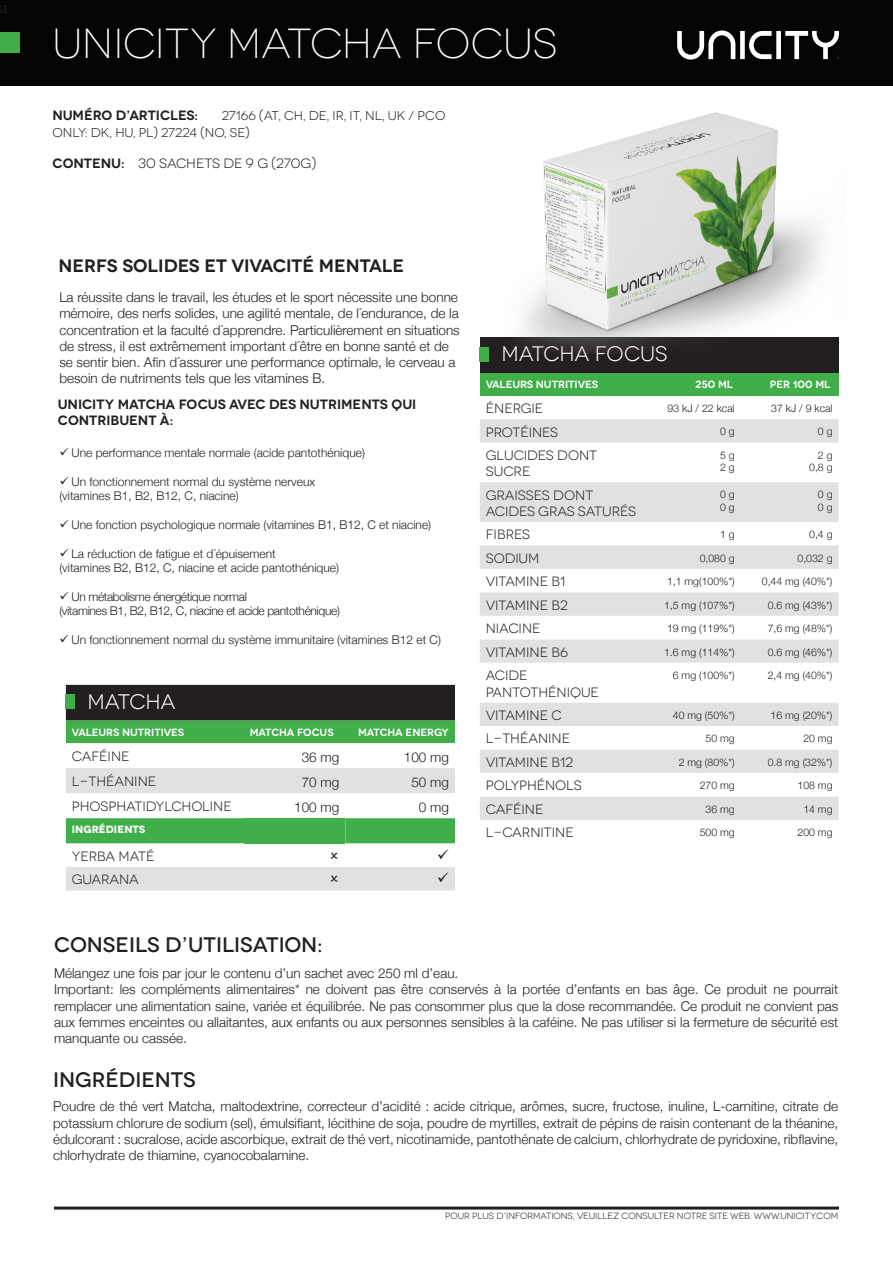
<style>
.page{position:relative;width:893px;height:1263px;background:#fff}
.page>*{position:absolute;margin:0;border:0;box-sizing:border-box;transform-origin:0 0}
.t1{font:300 42px "Novecentowide";letter-spacing:-.005em;color:#fff}
.t2{font:500 21px "Novecentowide";color:#231f20}
.t3{font:21px "Novecentowide";letter-spacing:-.01em;color:#fff}
.t4{font:600 18px "Novecentowide";color:#231f20}
.t5{font:18px "Minion Pro";color:#231f20}
.t6{font:300 13.5px/16.2px "Helvetica Neue";color:#231f20;text-align:justify}
.t7{font:13.5px/16.2px "Novecentowide";color:#231f20}
.t8{font:600 13.5px/16.2px "Novecentowide";letter-spacing:-.005em;color:#231f20}
.t9{font:12.75px/16.5px "Novecentowide";color:#231f20}
.t10{font:300 12px "Helvetica Neue";color:#231f20}
.t11{font:300 12px "Helvetica Neue";letter-spacing:-.03em;color:#231f20}
.t12{font:300 10.5px "Helvetica Neue";color:#231f20}
.t13{font:600 10.5px "Novecentowide";letter-spacing:-.01em;color:#fff}
.t14{font:700 10.5px "Novecentowide";color:#fff}
.t15{font:9px "Novecentowide";color:#231f20}
.s1{font-weight:600}
</style>
<div class="page">
<div style="left:0;top:0;width:892px;height:86px;background:#040503"></div>
<div style="left:0;top:32px;width:19px;height:20px;background:#40ae49"></div>
<svg style="left:677px;top:30px;width:162px;height:30px"></svg>
<div style="left:480px;top:337px;width:358px;height:36px;background:#231f20"></div>
<div style="left:480px;top:373px;width:358px;height:23px;background:#40ae49"></div>
<svg style="left:480px;top:419px;width:358px;height:197px;fill:#e0e1e3"></svg>
<svg style="left:480px;top:639px;width:358px;height:181px;fill:#e5e5e7"></svg>
<div style="left:480px;top:347px;width:9px;height:14px;background:#40ae49"></div>
<hr style="left:54px;top:1206px;width:785px;height:3px;background:#231f20">
<img style="left:523px;top:112px;width:316px;height:241px">
<div style="left:66px;top:685px;width:389px;height:35px;background:#231f20"></div>
<svg style="left:66px;top:720px;width:389px;height:24px;background:#48af51"></svg>
<svg style="left:66px;top:768px;width:389px;height:122px"></svg>
<div style="left:245px;top:818px;width:100px;height:25px;background:#40ae49"></div>
<div style="left:66px;top:694px;width:9px;height:15px;background:#40ae49"></div>
<svg style="left:331px;top:851px;width:7px;height:7px"></svg>
<svg style="left:331px;top:875px;width:7px;height:7px"></svg>
<svg style="left:438px;top:849px;width:10px;height:10px"></svg>
<svg style="left:438px;top:873px;width:10px;height:9px"></svg>
<p class="t5" style="left:-1px;top:-5px;width:9px">a</p>
<p class="t1" style="left:53px;top:19px;width:506px">UNICITY MATCHA FOCUS</p>
<p class="t8" style="left:53px;top:107px;width:147px">NUMÉRO D’ARTICLES:</p>
<p class="t9" style="left:53px;top:107px;width:394px;text-indent:169px">27166 (AT, CH, DE, IR, IT, NL, UK / PCO<br>ONLY: DK, HU, PL) 27224 (NO, SE)</p>
<p class="t7" style="left:53px;top:155px;width:265px"><span class="s1">CONTENU:</span> 30 SACHETS DE 9 G (270G)</p>
<p class="t4" style="left:59px;top:255px;width:347px">NERFS SOLIDES ET VIVACITÉ MENTALE</p>
<p class="t6" style="left:59px;top:288px;width:402px;text-align:left">La réussite dans le travail, les études et le sport nécessite une bonne mémoire, des nerfs solides, une agilité mentale, de l´endurance, de la concentration et la faculté d´apprendre. Particulièrement en situations de stress, il est extrêmement important d´être en bonne santé et de se sentir bien. Afin d´assurer une performance optimale, le cerveau a besoin de nutriments tels que les vitamines B.</p>
<p class="t8" style="left:58px;top:396px;width:360px">UNICITY MATCHA FOCUS AVEC DES NUTRIMENTS QUI<br>CONTRIBUENT À:</p>
<p class="t10" style="left:59px;top:443px;width:307px">✓ Une performance mentale normale (acide pantothénique)</p>
<p class="t10" style="left:59px;top:472px;width:257px">✓ Un fonctionnement normal du système nerveux</p>
<p class="t10" style="left:59px;top:486px;width:181px">(vitamines B1, B2, B12, C, niacine)</p>
<p class="t10" style="left:59px;top:515px;width:373px">✓ Une fonction psychologique normale (vitamines B1, B12, C et niacine)</p>
<p class="t10" style="left:59px;top:544px;width:218px">✓ La réduction de fatigue et d´épuisement</p>
<p class="t10" style="left:59px;top:558px;width:281px">(vitamines B2, B12, C, niacine et acide pantothénique)</p>
<p class="t11" style="left:59px;top:587px;width:189px">✓ Un métabolisme énergétique normal</p>
<p class="t11" style="left:59px;top:601px;width:282px">(vitamines B1, B2, B12, C, niacine et acide pantothénique)</p>
<p class="t10" style="left:59px;top:630px;width:383px">✓ Un fonctionnement normal du système immunitaire (vitamines B12 et C)</p>
<p class="t3" style="left:88px;top:689px;width:89px">MATCHA</p>
<p class="t13" style="left:72px;top:725px;width:114px">VALEURS NUTRITIVES</p>
<p class="t13" style="left:250px;top:725px;width:86px">MATCHA FOCUS</p>
<p class="t13" style="left:358px;top:725px;width:92px">MATCHA ENERGY</p>
<p class="t7" style="left:72px;top:748px;width:59px">CAFÉINE</p>
<p class="t6" style="left:302px;top:748px;width:39px">36 mg</p>
<p class="t6" style="left:404px;top:748px;width:47px">100 mg</p>
<p class="t7" style="left:72px;top:773px;width:86px">L-THÉANINE</p>
<p class="t6" style="left:302px;top:773px;width:39px">70 mg</p>
<p class="t6" style="left:411px;top:773px;width:39px">50 mg</p>
<p class="t7" style="left:72px;top:798px;width:161px">PHOSPHATIDYLCHOLINE</p>
<p class="t6" style="left:294px;top:798px;width:47px">100 mg</p>
<p class="t6" style="left:419px;top:798px;width:32px">0 mg</p>
<p class="t14" style="left:72px;top:823px;width:75px">INGRÉDIENTS</p>
<p class="t7" style="left:72px;top:848px;width:84px">YERBA MATÉ</p>
<p class="t7" style="left:72px;top:872px;width:68px">GUARANA</p>
<p class="t2" style="left:54px;top:932px;width:270px">CONSEILS D’UTILISATION:</p>
<p class="t3" style="left:502px;top:342px;width:167px">MATCHA FOCUS</p>
<p class="t13" style="left:486px;top:378px;width:114px">VALEURS NUTRITIVES</p>
<p class="t13" style="left:695px;top:378px;width:39px">250 ML</p>
<p class="t13" style="left:770px;top:378px;width:62px">PER 100 ML</p>
<p class="t7" style="left:486px;top:400px;width:59px">ÉNERGIE</p>
<p class="t12" style="left:668px;top:400px;width:69px">93 kJ / 22 kcal</p>
<p class="t12" style="left:771px;top:400px;width:63px">37 kJ / 9 kcal</p>
<p class="t7" style="left:486px;top:424px;width:74px">PROTÉINES</p>
<p class="t12" style="left:720px;top:423px;width:16px">0 g</p>
<p class="t12" style="left:818px;top:423px;width:16px">0 g</p>
<p class="t7" style="left:486px;top:447px;width:113px">GLUCIDES DONT<br>SUCRE</p>
<p class="t12" style="left:720px;top:446px;width:16px">5 g</p>
<p class="t12" style="left:818px;top:446px;width:16px">2 g</p>
<p class="t12" style="left:809px;top:459px;width:25px">0,8 g</p>
<p class="t12" style="left:720px;top:459px;width:16px">2 g</p>
<p class="t7" style="left:486px;top:487px;width:152px">GRAISSES DONT<br>ACIDES GRAS SATURÉS</p>
<p class="t12" style="left:720px;top:486px;width:16px">0 g</p>
<p class="t12" style="left:720px;top:499px;width:16px">0 g</p>
<p class="t12" style="left:818px;top:486px;width:16px">0 g</p>
<p class="t12" style="left:818px;top:499px;width:16px">0 g</p>
<p class="t7" style="left:486px;top:527px;width:46px">FIBRES</p>
<p class="t12" style="left:720px;top:526px;width:16px">1 g</p>
<p class="t12" style="left:809px;top:526px;width:25px">0,4 g</p>
<p class="t7" style="left:486px;top:550px;width:55px">SODIUM</p>
<p class="t12" style="left:700px;top:549px;width:37px">0,080 g</p>
<p class="t12" style="left:797px;top:549px;width:37px">0,032 g</p>
<p class="t7" style="left:486px;top:574px;width:81px">VITAMINE B1</p>
<p class="t12" style="left:667px;top:573px;width:69px">1,1 mg(100%*)</p>
<p class="t12" style="left:762px;top:573px;width:72px">0,44 mg (40%*)</p>
<p class="t7" style="left:486px;top:597px;width:83px">VITAMINE B2</p>
<p class="t12" style="left:664px;top:596px;width:72px">1,5 mg (107%*)</p>
<p class="t12" style="left:768px;top:596px;width:66px">0.6 mg (43%*)</p>
<p class="t7" style="left:486px;top:621px;width:56px">NIACINE</p>
<p class="t12" style="left:667px;top:620px;width:69px">19 mg (119%*)</p>
<p class="t12" style="left:768px;top:620px;width:66px">7,6 mg (48%*)</p>
<p class="t7" style="left:486px;top:644px;width:84px">VITAMINE B6</p>
<p class="t12" style="left:664px;top:643px;width:72px">1.6 mg (114%*)</p>
<p class="t12" style="left:768px;top:643px;width:66px">0.6 mg (46%*)</p>
<p class="t7" style="left:486px;top:667px;width:115px">ACIDE<br>PANTOTHÉNIQUE</p>
<p class="t12" style="left:673px;top:667px;width:63px">6 mg (100%*)</p>
<p class="t12" style="left:768px;top:667px;width:66px">2,4 mg (40%*)</p>
<p class="t7" style="left:486px;top:707px;width:77px">VITAMINE C</p>
<p class="t12" style="left:673px;top:706px;width:63px">40 mg (50%*)</p>
<p class="t12" style="left:771px;top:706px;width:63px">16 mg (20%*)</p>
<p class="t7" style="left:486px;top:731px;width:86px">L-THÉANINE</p>
<p class="t12" style="left:706px;top:730px;width:31px">50 mg</p>
<p class="t12" style="left:803px;top:730px;width:31px">20 mg</p>
<p class="t7" style="left:486px;top:754px;width:89px">VITAMINE B12</p>
<p class="t12" style="left:679px;top:753px;width:58px">2 mg (80%*)</p>
<p class="t12" style="left:768px;top:753px;width:66px">0.8 mg (32%*)</p>
<p class="t7" style="left:486px;top:778px;width:98px">POLYPHÉNOLS</p>
<p class="t12" style="left:700px;top:777px;width:37px">270 mg</p>
<p class="t12" style="left:797px;top:777px;width:37px">108 mg</p>
<p class="t7" style="left:486px;top:801px;width:59px">CAFÉINE</p>
<p class="t12" style="left:706px;top:800px;width:31px">36 mg</p>
<p class="t12" style="left:803px;top:800px;width:31px">14 mg</p>
<p class="t7" style="left:486px;top:825px;width:90px">L-CARNITINE</p>
<p class="t12" style="left:700px;top:824px;width:37px">500 mg</p>
<p class="t12" style="left:797px;top:824px;width:37px">200 mg</p>
<p class="t6" style="left:54px;top:964px;width:406px">Mélangez une fois par jour le contenu d’un sachet avec 250 ml d’eau.</p>
<p class="t6" style="left:54px;top:980px;width:786px">Important: les compléments alimentaires* ne doivent pas être conservés à la portée d’enfants en bas âge. Ce produit ne pourrait remplacer une alimentation saine, variée et équilibrée. Ne pas consommer plus que la dose recommandée. Ce produit ne convient pas aux femmes enceintes ou allaitantes, aux enfants ou aux personnes sensibles à la caféine. Ne pas utiliser si la fermeture de sécurité est manquante ou cassée.</p>
<p class="t2" style="left:53px;top:1067px;width:144px">INGRÉDIENTS</p>
<p class="t6" style="left:53px;top:1097px;width:786px">Poudre de thé vert Matcha, maltodextrine, correcteur d’acidité : acide citrique, arômes, sucre, fructose, inuline, L-carnitine, citrate de potassium chlorure de sodium (sel), émulsifiant, lécithine de soja, poudre de myrtilles, extrait de pépins de raisin contenant de la théanine, édulcorant : sucralose, acide ascorbique, extrait de thé vert, nicotinamide, pantothénate de calcium, chlorhydrate de pyridoxine, ribflavine, chlorhydrate de thiamine, cyanocobalamine.</p>
<p class="t15" style="left:445px;top:1211px;width:394px">POUR PLUS D’INFORMATIONS, VEUILLEZ CONSULTER NOTRE SITE WEB: WWW.UNICITY.COM</p>
</div>
